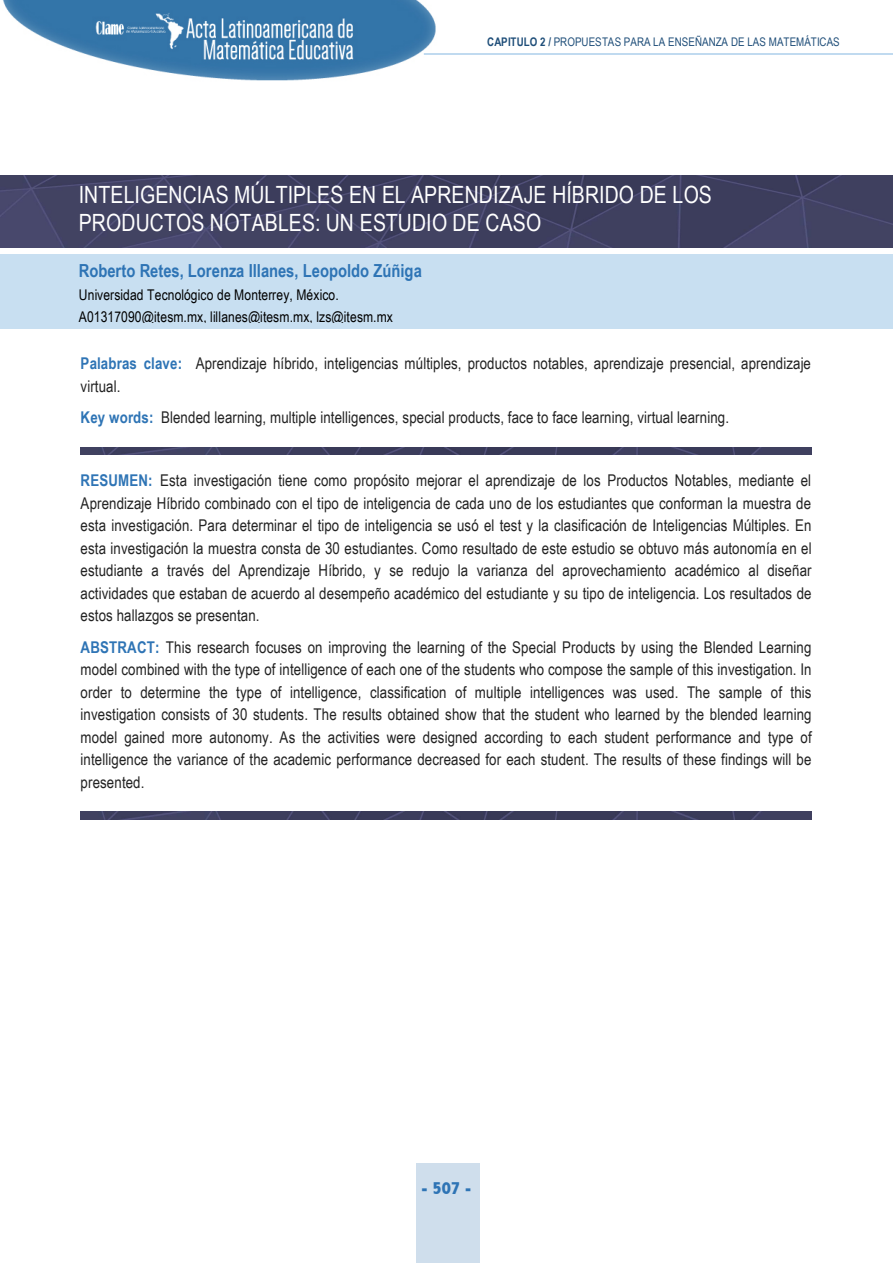
<style>
.page{position:relative;width:893px;height:1263px;background:#fff}
.page>*{position:absolute;margin:0;border:0;box-sizing:border-box;transform-origin:0 0}
.t1{font:23.7px/27.3px "Arial Narrow";color:#fff}
.t2{font:700 18px "Arial Narrow";color:#2e74b5}
.t3{font:800 condensed 18px "Abadi";color:#2e74b5}
.t4{font:16.2px/22.5px "Arial Narrow";letter-spacing:.01em;color:#222;text-align:justify}
.t5{font:14.7px/22.4px "Arial Narrow";letter-spacing:.005em;color:#000}
.t6{font:11.85px "Arial Narrow";letter-spacing:.005em;color:#1f4e79}
.s1{font-weight:700}
.s2{font-weight:700;color:#2e74b5}
</style>
<div class="page">
<div style="left:416px;top:1163px;width:64px;height:100px;background:#cfdeec"></div>
<img style="left:3px;top:0;width:433px;height:81px">
<hr style="left:424px;top:53px;width:468px;height:2px;background:#acceeb">
<img style="left:453px;top:53px;width:397px;height:2px">
<img style="left:81px;top:447px;width:731px;height:8px">
<img style="left:81px;top:812px;width:731px;height:7px">
<img style="left:0;top:176px;width:892px;height:72px">
<img style="left:0;top:181px;width:892px;height:61px">
<div style="left:0;top:254px;width:892px;height:75px;background:#c8dff1"></div>
<p class="t6" style="left:487px;top:35px;width:354px"><span class="s1">CAPITULO 2 /</span> PROPUESTAS PARA LA ENSEÑANZA DE LAS MATEMÁTICAS</p>
<h1 class="t1" style="left:79px;top:181px;width:634px">INTELIGENCIAS MÚLTIPLES EN EL APRENDIZAJE HÍBRIDO DE LOS<br>PRODUCTOS NOTABLES: UN ESTUDIO DE CASO</h1>
<p class="t2" style="left:79px;top:260px;width:345px">Roberto Retes, Lorenza Illanes, Leopoldo Zúñiga</p>
<p class="t5" style="left:79px;top:283px;width:316px">Universidad Tecnológico de Monterrey, México.<br>A01317090@itesm.mx, lillanes@itesm.mx, lzs@itesm.mx</p>
<p class="t4" style="left:81px;top:352px;width:732px"><span class="s2">Palabras clave:</span> Aprendizaje híbrido, inteligencias múltiples, productos notables, aprendizaje presencial, aprendizaje virtual.</p>
<p class="t4" style="left:81px;top:406px;width:650px"><span class="s2">Key words:</span> Blended learning, multiple intelligences, special products, face to face learning, virtual learning.</p>
<p class="t4" style="left:81px;top:469px;width:732px"><span class="s2">RESUMEN:</span> Esta investigación tiene como propósito mejorar el aprendizaje de los Productos Notables, mediante el Aprendizaje Híbrido combinado con el tipo de inteligencia de cada uno de los estudiantes que conforman la muestra de esta investigación. Para determinar el tipo de inteligencia se usó el test y la clasificación de Inteligencias Múltiples. En esta investigación la muestra consta de 30 estudiantes. Como resultado de este estudio se obtuvo más autonomía en el estudiante a través del Aprendizaje Híbrido, y se redujo la varianza del aprovechamiento académico al diseñar actividades que estaban de acuerdo al desempeño académico del estudiante y su tipo de inteligencia. Los resultados de estos hallazgos se presentan.</p>
<p class="t4" style="left:81px;top:636px;width:732px"><span class="s2">ABSTRACT:</span> This research focuses on improving the learning of the Special Products by using the Blended Learning model combined with the type of intelligence of each one of the students who compose the sample of this investigation. In order to determine the type of intelligence, classification of multiple intelligences was used. The sample of this investigation consists of 30 students. The results obtained show that the student who learned by the blended learning model gained more autonomy. As the activities were designed according to each student performance and type of intelligence the variance of the academic performance decreased for each student. The results of these findings will be presented.</p>
<p class="t3" style="left:421px;top:1178px;width:52px">- 507 -</p>
</div>
